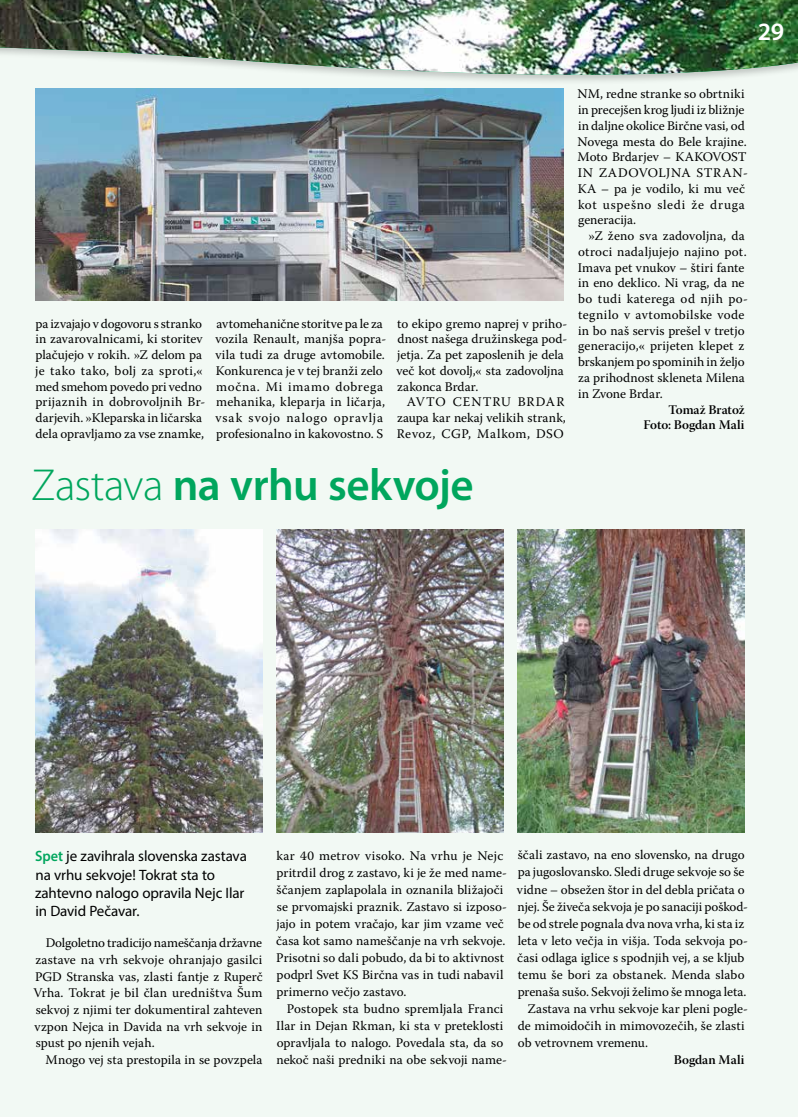
<style>
.page{position:relative;width:798px;height:1117px;background:#fff}
.page>*{position:absolute;margin:0;border:0;box-sizing:border-box;transform-origin:0 0}
.t1{font:600 45px "Myriad Pro";letter-spacing:-.015em;color:#00a65d}
.t2{font:600 25px "Myriad Pro";color:#fff}
.t3{font:15px/18.4px "Myriad Pro";letter-spacing:-.01em;color:#000}
.t4{font:13.12px/15.8px "Warnock Pro";letter-spacing:.005em;color:#000}
.t5{font:13.12px/15.8px "Warnock Pro Semibold Subh";color:#000;text-align:right}
.s1{font-weight:300}
.s2{font-weight:600;color:#00a65d}
</style>
<div class="page">
<div style="left:1px;top:94px;width:796px;height:1022px;background:#f2f9f4"></div>
<svg style="left:0;top:94px;width:1px;height:1022px"></svg>
<svg style="left:0;top:76px;width:797px;height:18px;fill:#f2f9f4"></svg>
<img style="left:0;top:0;width:797px;height:76px">
<img style="left:35px;top:89px;width:528px;height:211px">
<img style="left:35px;top:529px;width:227px;height:302px">
<img style="left:276px;top:529px;width:227px;height:302px">
<img style="left:517px;top:529px;width:227px;height:302px">
<h2 class="t2" style="left:757px;top:16px;width:28px">29</h2>
<p class="t4" style="left:35px;top:315px;width:171px">pa izvajajo v dogovoru s stranko in zavarovalnicami, ki storitev plačujejo v rokih. »Z delom pa je tako tako, bolj za sproti,« med smehom povedo pri vedno prijaznih in dobrovoljnih Br&shy;darjevih. »Kleparska in ličarska dela opravljamo za vse znamke,</p>
<p class="t4" style="left:215px;top:315px;width:172px">avtomehanične storitve pa le za vozila Renault, manjša popra&shy;vila tudi za druge avtomobile.<br>Konkurenca je v tej branži zelo močna. Mi imamo dobrega mehanika, kleparja in ličarja, vsak svojo nalogo opravlja profesionalno in kakovostno. S</p>
<p class="t4" style="left:396px;top:315px;width:172px">to ekipo gremo naprej v priho&shy;dnost našega družinskega pod&shy;jetja. Za pet zaposlenih je dela več kot dovolj,« sta zadovoljna zakonca Brdar.</p>
<p class="t4" style="left:396px;top:394px;width:171px;text-align:justify;text-indent:10px">AVTO CENTRU BRDAR zaupa kar nekaj velikih strank, Revoz, CGP, Malkom, DSO</p>
<h1 class="t1" style="left:31px;top:456px;width:444px"><span class="s1">Zastava</span> na vrhu sekvoje</h1>
<p class="t4" style="left:577px;top:86px;width:172px">NM, redne stranke so obrtniki in precejšen krog ljudi iz bližnje in daljne okolice Birčne vasi, od<br>Novega mesta do Bele krajine.<br>Moto Brdarjev – KAKOVOST<br>IN ZADOVOLJNA STRAN-<br>KA – pa je vodilo, ki mu več kot uspešno sledi že druga generacija.</p>
<p class="t4" style="left:577px;top:228px;width:172px;text-indent:11px">»Z ženo sva zadovoljna, da otroci nadaljujejo najino pot.<br>Imava pet vnukov – štiri fante in eno deklico. Ni vrag, da ne bo tudi katerega od njih po&shy;tegnilo v avtomobilske vode in bo naš servis prešel v tretjo generacijo,« prijeten klepet z brskanjem po spominih in željo za prihodnost skleneta Milena in Zvone Brdar.</p>
<p class="t5" style="left:643px;top:401px;width:103px">Tomaž Bratož<br>Foto: Bogdan Mali</p>
<p class="t3" style="left:35px;top:846px;width:213px"><span class="s2">Spet</span> je zavihrala slovenska zastava na vrhu sekvoje! Tokrat sta to zahtevno nalogo opravila Nejc Ilar in David Pečavar.</p>
<p class="t4" style="left:33px;top:934px;width:230px;line-height:16.6px;text-align:justify;text-indent:12px">Dolgoletno tradicijo nameščanja državne zastave na vrh sekvoje ohranjajo gasilci PGD Stranska vas, zlasti fantje z Ruperč Vrha. Tokrat je bil član uredništva Šum sekvoj z njimi ter dokumentiral zahteven vzpon Nejca in Davida na vrh sekvoje in spust po njenih vejah.</p>
<p class="t4" style="left:46px;top:1051px;width:218px">Mnogo vej sta prestopila in se povzpela</p>
<p class="t4" style="left:276px;top:846px;width:232px;line-height:17px">kar 40 metrov visoko. Na vrhu je Nejc pritrdil drog z zastavo, ki je že med name&shy;ščanjem zaplapolala in oznanila bližajoči se prvomajski praznik. Zastavo si izposo&shy;jajo in potem vračajo, kar jim vzame več časa kot samo nameščanje na vrh sekvoje.<br>Prisotni so dali pobudo, da bi to aktivnost podprl Svet KS Birčna vas in tudi nabavil primerno večjo zastavo.</p>
<p class="t4" style="left:276px;top:999px;width:232px;line-height:17px;text-align:center">Postopek sta budno spremljala Franci Ilar in Dejan Rkman, ki sta v preteklosti opravljala to nalogo. Povedala sta, da so nekoč naši predniki na obe sekvoji name-</p>
<p class="t4" style="left:517px;top:846px;width:228px">ščali zastavo, na eno slovensko, na drugo</p>
<p class="t4" style="left:517px;top:863px;width:228px">pa jugoslovansko. Sledi druge sekvoje so še</p>
<p class="t4" style="left:516px;top:880px;width:229px">vidne – obsežen štor in del debla pričata o</p>
<p class="t4" style="left:517px;top:897px;width:232px">njej. Še živeča sekvoja je po sanaciji poškod-</p>
<p class="t4" style="left:517px;top:914px;width:228px">be od strele pognala dva nova vrha, ki sta iz</p>
<p class="t4" style="left:517px;top:931px;width:232px">leta v leto večja in višja. Toda sekvoja po-</p>
<p class="t4" style="left:517px;top:948px;width:229px">časi odlaga iglice s spodnjih vej, a se kljub</p>
<p class="t4" style="left:517px;top:965px;width:228px">temu še bori za obstanek. Menda slabo</p>
<p class="t4" style="left:517px;top:982px;width:230px">prenaša sušo. Sekvoji želimo še mnoga leta.</p>
<p class="t4" style="left:527px;top:999px;width:222px">Zastava na vrhu sekvoje kar pleni pogle-</p>
<p class="t4" style="left:517px;top:1017px;width:228px">de mimoidočih in mimovozečih, še zlasti</p>
<p class="t4" style="left:517px;top:1034px;width:132px">ob vetrovnem vremenu.</p>
<p class="t5" style="left:673px;top:1051px;width:72px">Bogdan Mali</p>
</div>
